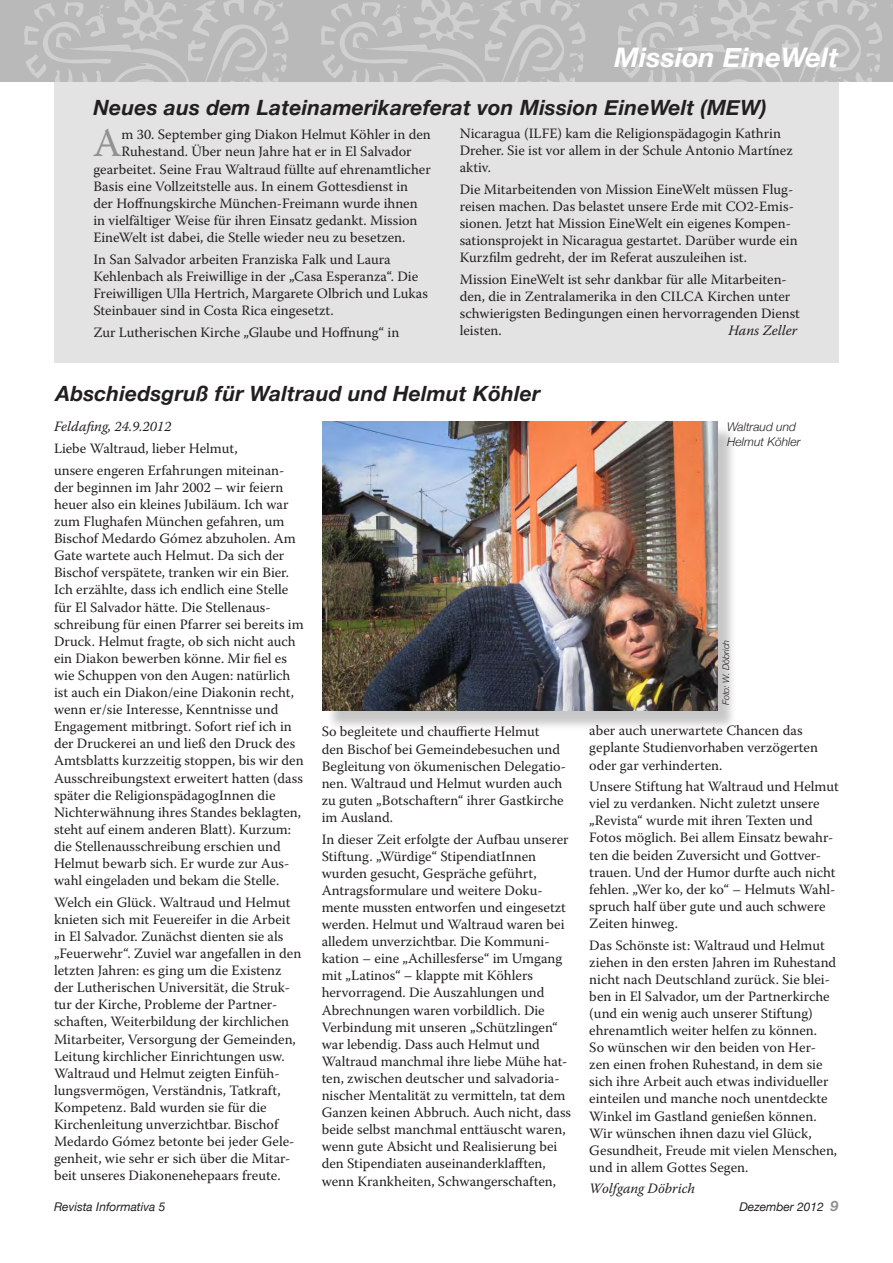
<style>
.page{position:relative;width:893px;height:1263px;background:#fff}
.page>*{position:absolute;margin:0;border:0;box-sizing:border-box;transform-origin:0 0}
.Body-Drop_2_Serif_Ro{font:40.2px "Warnock Pro";color:#919191}
.Heading_Sans_Ital_Wh{font:italic 700 27px "Helvetica Neue";letter-spacing:.01em;color:#fff}
.Heading_Sans_Ital_Bl{font:italic 700 21px "Helvetica Neue";letter-spacing:.01em;color:#231f20}
.Body_Serif_Rom_Black{font:14.25px/17.1px "Warnock Pro";color:#231f20}
.Body-Drop_2_Serif_Ro-2{font:14.25px "Warnock Pro";color:#231f20}
.Author_-_Serif_Ital{font:italic 14.25px "Warnock Pro";color:#231f20}
.Body_Serif_Rom_Black-2{font:italic 14.25px "Warnock Pro";color:#231f20}
.t1{font:italic 12px "Helvetica Neue";color:#231f20}
.Foto_Caption_-_Sans{font:italic 300 12px "Helvetica Neue";color:#231f20}
.Foto_Credit-Sans_Bla{font:italic 300 9px "Helvetica Neue";color:#231f20}
.s1{font-weight:700;font-size:14.25px;color:#919191}
</style>
<div class="page">
<div style="left:54px;top:81px;width:785px;height:282px;background:#e3e3e3"></div>
<div style="left:326px;top:425px;width:412px;height:306px;background:#231f20;opacity:.25"></div>
<img style="left:322px;top:421px;width:395px;height:290px">
<svg style="left:0;top:0;width:893px;height:81px;background:#bebebe"></svg>
<p class="Heading_Sans_Ital_Wh" style="left:614px;top:40px;width:225px">Mission EineWelt</p>
<p class="Heading_Sans_Ital_Bl" style="left:93px;top:95px;width:675px">Neues aus dem Lateinamerikareferat von Mission EineWelt (MEW)</p>
<p class="Body-Drop_2_Serif_Ro" style="left:93px;top:119px;width:30px">A</p>
<p class="Body-Drop_2_Serif_Ro-2" style="left:122px;top:126px;width:311px">m 30. September ging Diakon Helmut Köhler in den</p>
<p class="Body-Drop_2_Serif_Ro-2" style="left:122px;top:143px;width:292px">Ruhestand. Über neun Jahre hat er in El Salvador</p>
<p class="Body-Drop_2_Serif_Ro-2" style="left:93px;top:160px;width:339px">gearbeitet. Seine Frau Waltraud füllte auf ehrenamtlicher</p>
<p class="Body-Drop_2_Serif_Ro-2" style="left:93px;top:177px;width:316px">Basis eine Vollzeitstelle aus. In einem Gottesdienst in</p>
<p class="Body-Drop_2_Serif_Ro-2" style="left:93px;top:195px;width:326px">der Hoffnungskirche München-Freimann wurde ihnen</p>
<p class="Body-Drop_2_Serif_Ro-2" style="left:93px;top:212px;width:326px">in vielfältiger Weise für ihren Einsatz gedankt. Mission</p>
<p class="Body-Drop_2_Serif_Ro-2" style="left:93px;top:229px;width:314px">EineWelt ist dabei, die Stelle wieder neu zu besetzen.</p>
<p class="Body_Serif_Rom_Black" style="left:93px;top:250px;width:336px">In San Salvador arbeiten Franziska Falk und Laura Kehlenbach als Freiwillige in der „Casa Esperanza“. Die Freiwilligen Ulla Hertrich, Margarete Olbrich und Lukas Steinbauer sind in Costa Rica eingesetzt.</p>
<p class="Body_Serif_Rom_Black" style="left:93px;top:323px;width:307px">Zur Lutherischen Kirche „Glaube und Hoffnung“ in</p>
<p class="Body_Serif_Rom_Black" style="left:460px;top:125px;width:334px">Nicaragua (ILFE) kam die Religionspädagogin Kathrin<br>Dreher. Sie ist vor allem in der Schule Antonio Martínez aktiv.</p>
<p class="Body_Serif_Rom_Black" style="left:460px;top:180px;width:339px">Die Mitarbeitenden von Mission EineWelt müssen Flug&shy;reisen machen. Das belastet unsere Erde mit CO2-Emis&shy;sionen. Jetzt hat Mission EineWelt ein eigenes Kompen&shy;sationsprojekt in Nicaragua gestartet. Darüber wurde ein Kurzfilm gedreht, der im Referat auszuleihen ist.</p>
<p class="Body_Serif_Rom_Black" style="left:460px;top:270px;width:342px">Mission EineWelt ist sehr dankbar für alle Mitarbeiten&shy;den, die in Zentralamerika in den CILCA Kirchen unter schwierigsten Bedingungen einen hervorragenden Dienst leisten.</p>
<p class="Body_Serif_Rom_Black-2" style="left:728px;top:322px;width:70px">Hans Zeller</p>
<p class="Heading_Sans_Ital_Bl" style="left:56px;top:380px;width:486px">Abschiedsgruß für Waltraud und Helmut Köhler</p>
<p class="Author_-_Serif_Ital" style="left:54px;top:418px;width:119px">Feldafing, 24.9.2012</p>
<p class="Body_Serif_Rom_Black" style="left:54px;top:440px;width:185px">Liebe Waltraud, lieber Helmut,</p>
<p class="Body_Serif_Rom_Black" style="left:54px;top:461px;width:251px">unsere engeren Erfahrungen miteinan&shy;der beginnen im Jahr 2002 – wir feiern heuer also ein kleines Jubiläum. Ich war zum Flughafen München gefahren, um Bischof Medardo Gómez abzuholen. Am Gate wartete auch Helmut. Da sich der Bischof verspätete, tranken wir ein Bier.<br>Ich erzählte, dass ich endlich eine Stelle für El Salvador hätte. Die Stellenaus&shy;schreibung für einen Pfarrer sei bereits im Druck. Helmut fragte, ob sich nicht auch ein Diakon bewerben könne. Mir fiel es wie Schuppen von den Augen: natürlich ist auch ein Diakon/eine Diakonin recht, wenn er/sie Interesse, Kenntnisse und Engagement mitbringt. Sofort rief ich in der Druckerei an und ließ den Druck des Amtsblatts kurzzeitig stoppen, bis wir den Ausschreibungstext erweitert hatten (dass später die ReligionspädagogInnen die Nichterwähnung ihres Standes beklagten, steht auf einem anderen Blatt). Kurzum: die Stellenausschreibung erschien und Helmut bewarb sich. Er wurde zur Aus&shy;wahl eingeladen und bekam die Stelle.</p>
<p class="Body_Serif_Rom_Black" style="left:54px;top:893px;width:249px">Welch ein Glück. Waltraud und Helmut knieten sich mit Feuereifer in die Arbeit in El Salvador. Zunächst dienten sie als „Feuerwehr“. Zuviel war angefallen in den letzten Jahren: es ging um die Existenz der Lutherischen Universität, die Struk&shy;tur der Kirche, Probleme der Partner&shy;schaften, Weiterbildung der kirchlichen Mitarbeiter, Versorgung der Gemeinden, Leitung kirchlicher Einrichtungen usw.<br>Waltraud und Helmut zeigten Einfüh&shy;lungsvermögen, Verständnis, Tatkraft, Kompetenz. Bald wurden sie für die Kirchenleitung unverzichtbar. Bischof Medardo Gómez betonte bei jeder Gele&shy;genheit, wie sehr er sich über die Mitar&shy;beit unseres Diakonenehepaars freute.</p>
<p class="Body_Serif_Rom_Black" style="left:322px;top:723px;width:246px">So begleitete und chauffierte Helmut<br>den Bischof bei Gemeindebesuchen und Begleitung von ökumenischen Delegatio&shy;nen. Waltraud und Helmut wurden auch zu guten „Botschaftern“ ihrer Gastkirche im Ausland.</p>
<p class="Body_Serif_Rom_Black" style="left:322px;top:830px;width:251px">In dieser Zeit erfolgte der Aufbau unserer Stiftung. „Würdige“ StipendiatInnen wurden gesucht, Gespräche geführt, Antragsformulare und weitere Doku&shy;mente mussten entworfen und eingesetzt werden. Helmut und Waltraud waren bei alledem unverzichtbar. Die Kommuni&shy;kation – eine „Achillesferse“ im Umgang mit „Latinos“ – klappte mit Köhlers hervorragend. Die Auszahlungen und Abrechnungen waren vorbildlich. Die Verbindung mit unseren „Schützlingen“ war lebendig. Dass auch Helmut und Waltraud manchmal ihre liebe Mühe hat&shy;ten, zwischen deutscher und salvadoria&shy;nischer Mentalität zu vermitteln, tat dem Ganzen keinen Abbruch. Auch nicht, dass beide selbst manchmal enttäuscht waren, wenn gute Absicht und Realisierung bei den Stipendiaten auseinanderklafften, wenn Krankheiten, Schwangerschaften,</p>
<p class="Foto_Caption_-_Sans" style="left:727px;top:420px;width:70px">Waltraud und</p>
<p class="Foto_Caption_-_Sans" style="left:727px;top:434px;width:75px">Helmut Köhler</p>
<p class="Foto_Credit-Sans_Bla" style="left:720px;top:705px;width:67px;rotate:-90deg">Foto: W. Döbrich</p>
<p class="Body_Serif_Rom_Black" style="left:589px;top:722px;width:230px">aber auch unerwartete Chancen das geplante Studienvorhaben verzögerten oder gar verhinderten.</p>
<p class="Body_Serif_Rom_Black" style="left:589px;top:778px;width:251px">Unsere Stiftung hat Waltraud und Helmut viel zu verdanken. Nicht zuletzt unsere „Revista“ wurde mit ihren Texten und Fotos möglich. Bei allem Einsatz bewahr&shy;ten die beiden Zuversicht und Gottver&shy;trauen. Und der Humor durfte auch nicht fehlen. „Wer ko, der ko“ – Helmuts Wahl&shy;spruch half über gute und auch schwere Zeiten hinweg.</p>
<p class="Body_Serif_Rom_Black" style="left:589px;top:936px;width:249px">Das Schönste ist: Waltraud und Helmut ziehen in den ersten Jahren im Ruhestand nicht nach Deutschland zurück. Sie blei&shy;ben in El Salvador, um der Partnerkirche (und ein wenig auch unserer Stiftung) ehrenamtlich weiter helfen zu können.<br>So wünschen wir den beiden von Her&shy;zen einen frohen Ruhestand, in dem sie sich ihre Arbeit auch etwas individueller einteilen und manche noch unentdeckte Winkel im Gastland genießen können.<br>Wir wünschen ihnen dazu viel Glück, Gesundheit, Freude mit vielen Menschen, und in allem Gottes Segen.</p>
<p class="Author_-_Serif_Ital" style="left:589px;top:1180px;width:107px">Wolfgang Döbrich</p>
<p class="t1" style="left:54px;top:1199px;width:113px">Revista Informativa 5</p>
<p class="t1" style="left:739px;top:1199px;width:101px">Dezember 2012 <span class="s1">9</span></p>
</div>
